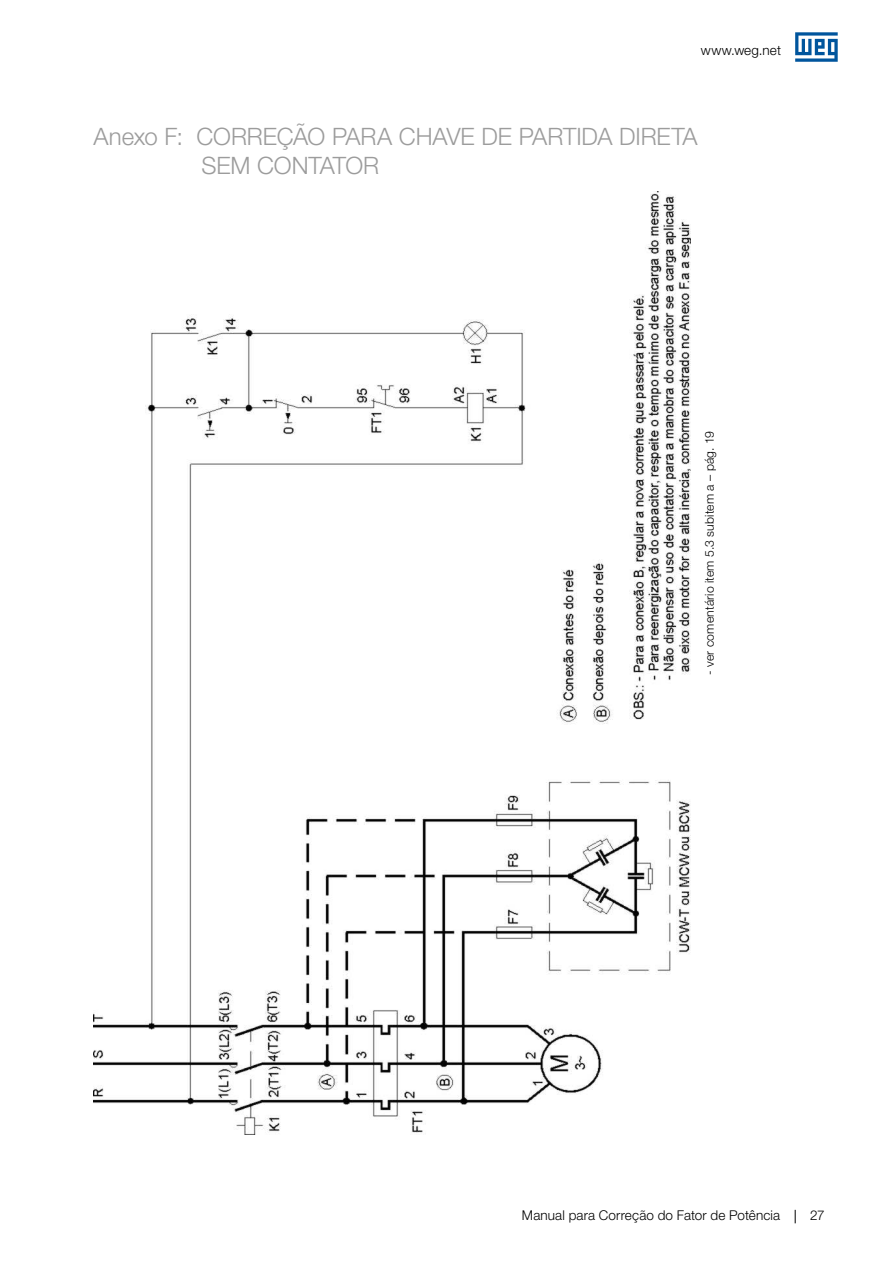
<style>
.page{position:relative;width:893px;height:1263px;background:#fff}
.page>*{position:absolute;margin:0;border:0;box-sizing:border-box;transform-origin:0 0}
.t1{font:300 24px/29.7px "Helvetica Neue LT Pro";letter-spacing:-.005em;color:#9c9c9c}
.t2{font:300 13.5px "Helvetica Neue LT Pro";letter-spacing:.01em;color:#000}
.t3{font:300 12.15px "Helvetica Neue LT Pro";letter-spacing:.015em;color:#000}
</style>
<div class="page">
<svg style="left:795px;top:32px;width:43px;height:30px"></svg>
<svg style="left:795px;top:1210px;width:1px;height:13px"></svg>
<img style="left:94px;top:191px;width:597px;height:944px">
<p class="t2" style="left:701px;top:42px;width:82px">www.weg.net</p>
<p class="t1" style="left:202px;top:121px;width:498px;text-indent:-108px">Anexo F: CORREÇÃO PARA CHAVE DE PARTIDA DIRETA<br>SEM CONTATOR</p>
<p class="t3" style="left:702px;top:675px;width:245px;rotate:-90deg">- ver comentário item 5.3 subitem a – pág. 19</p>
<p class="t2" style="left:522px;top:1207px;width:260px">Manual para Correção do Fator de Potência</p>
<p class="t2" style="left:810px;top:1207px;width:16px">27</p>
</div>
